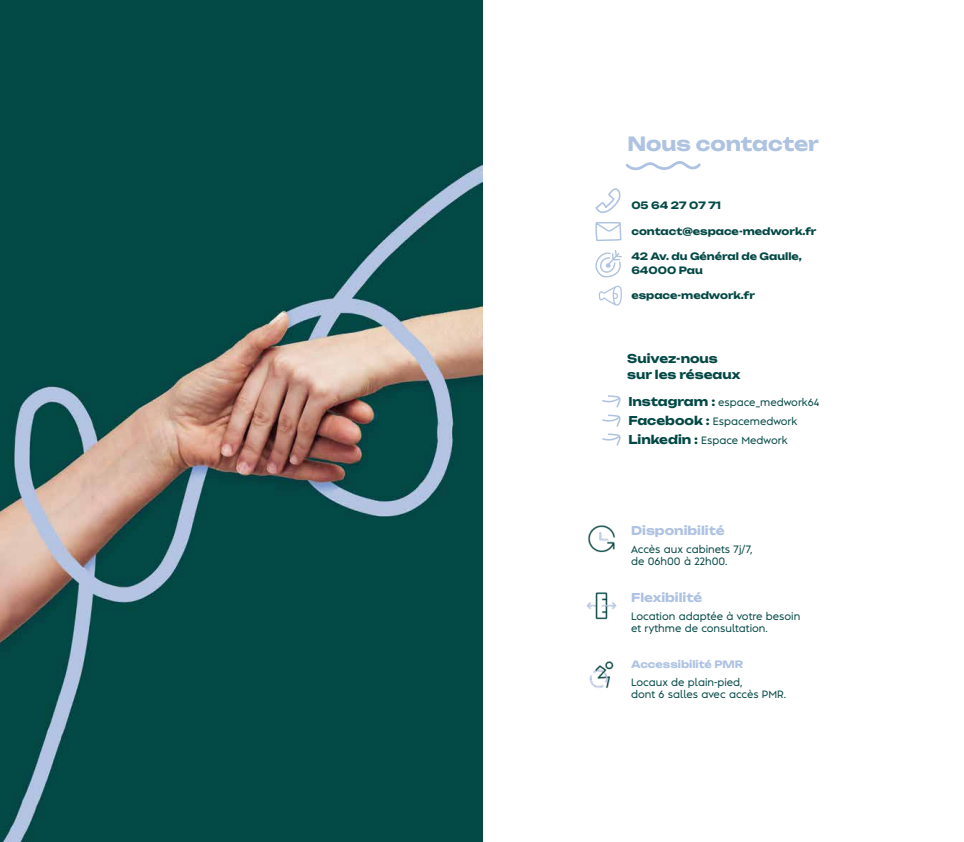
<style>
.page{position:relative;width:964px;height:842px;background:#fff}
.page>*{position:absolute;margin:0;border:0;box-sizing:border-box;transform-origin:0 0}
.t1{font:19.4px "Unbounded";letter-spacing:-.005em;color:#aec2e1}
.t2{font:12px "Unbounded";color:#aec2e1}
.t3{font:12px/16px "Unbounded";color:#034845}
.t4{font:500 10px/12px "Albula";color:#034845}
.t5{font:10px/14px "Unbounded";color:#034845}
.t6{font:10px "Unbounded";color:#aec2e1}
.s1{font-family:"Unbounded";font-weight:400;font-size:12px}
</style>
<div class="page">
<img style="left:0;top:0;width:482px;height:842px">
<svg style="left:625px;top:161px;width:76px;height:10px"></svg>
<svg style="left:595px;top:222px;width:26px;height:19px"></svg>
<svg style="left:595px;top:188px;width:26px;height:25px"></svg>
<svg style="left:595px;top:250px;width:27px;height:28px"></svg>
<svg style="left:599px;top:286px;width:23px;height:20px"></svg>
<svg style="left:602px;top:395px;width:19px;height:13px"></svg>
<svg style="left:602px;top:415px;width:19px;height:12px"></svg>
<svg style="left:602px;top:433px;width:19px;height:13px"></svg>
<img style="left:588px;top:525px;width:27px;height:28px">
<img style="left:586px;top:592px;width:31px;height:28px">
<img style="left:589px;top:661px;width:25px;height:27px">
<h1 class="t1" style="left:627px;top:129px;width:193px">Nous contacter</h1>
<p class="t5" style="left:631px;top:198px;width:91px">05 64 27 07 71</p>
<p class="t5" style="left:631px;top:223px;width:186px">contact@espace-medwork.fr</p>
<p class="t5" style="left:631px;top:249px;width:172px">42 Av. du Général de Gaulle,<br>64000 Pau</p>
<p class="t5" style="left:631px;top:288px;width:125px">espace-medwork.fr</p>
<p class="t3" style="left:627px;top:350px;width:115px">Suivez-nous sur les réseaux</p>
<p class="t4" style="left:628px;top:392px;width:193px;line-height:19px"><span class="s1">Instagram :</span> espace_medwork64<br><span class="s1">Facebook :</span> Espacemedwork<br><span class="s1">Linkedin :</span> Espace Medwork</p>
<p class="t2" style="left:631px;top:521px;width:95px">Disponibilité</p>
<p class="t4" style="left:631px;top:542px;width:123px">Accès aux cabinets 7j/7, de 06h00 à 22h00.</p>
<p class="t2" style="left:631px;top:588px;width:73px">Flexibilité</p>
<p class="t4" style="left:631px;top:609px;width:171px">Location adaptée à votre besoin et rythme de consultation.</p>
<p class="t6" style="left:631px;top:656px;width:114px">Accessibilité PMR</p>
<p class="t4" style="left:631px;top:675px;width:156px">Locaux de plain-pied,<br>dont 6 salles avec accès PMR.</p>
</div>
